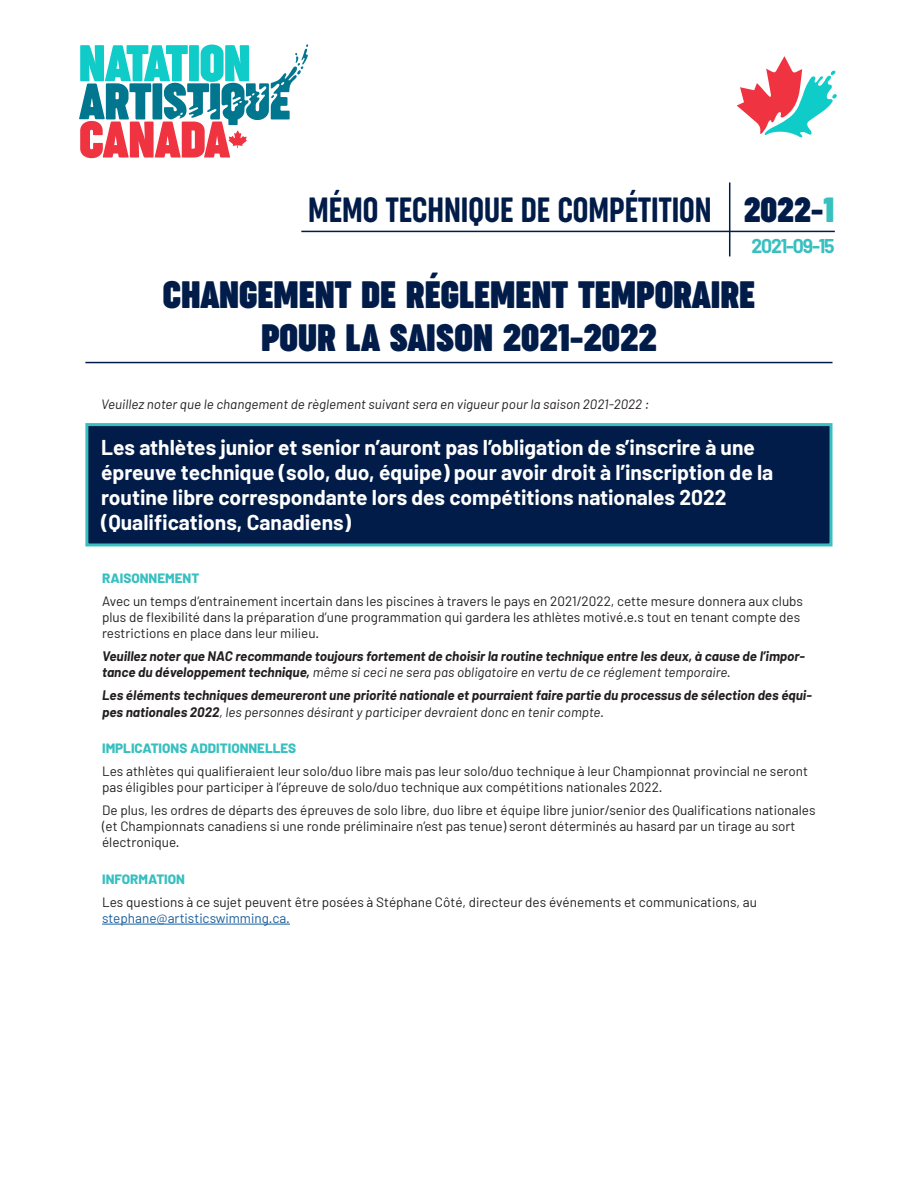
<style>
.page{position:relative;width:918px;height:1188px;background:#fff}
.page>*{position:absolute;margin:0;border:0;box-sizing:border-box;transform-origin:0 0}
.t1{font:700 36px/43.2px "Cocogoose Compressed";color:#011c48;text-align:center}
.t2{font:300 33px "Cocogoose Compressed";color:#011c48}
.t3{font:700 33px "Cocogoose Compressed";color:#011c48}
.t4{font:700 21px/25.2px "Barlow";color:#fff}
.t5{font:700 19.5px "Barlow";letter-spacing:-.06em;color:#38bfc0}
.t6{font:13.5px/16.2px "Barlow";color:#231f20}
.t7{font:italic 700 13.5px/16.2px "Barlow";color:#231f20}
.t8{font:italic 13.5px "Barlow";color:#231f20}
.t9{font:800 13.5px "Barlow";color:#38bfc0}
.s1{color:#38bfc0}
.s2{font-weight:400}
.s3{color:#175d9e}
</style>
<div class="page">
<svg style="left:737px;top:56px;width:100px;height:82px"></svg>
<hr style="left:301px;top:231px;width:534px;height:1px;background:#011c48">
<hr style="left:85px;top:362px;width:747px;height:1px;background:#011c48">
<hr style="left:729px;top:182px;width:1px;height:74px;background:#011c48">
<svg style="left:79px;top:44px;width:229px;height:114px"></svg>
<div style="left:85px;top:423px;width:747px;height:123px;background:#011c48;border:3px solid #38bfc0"></div>
<hr style="left:102px;top:924px;width:188px;height:1px;background:#175d9e">
<p class="t2" style="left:308px;top:187px;width:405px">MÉMO TECHNIQUE DE COMPÉTITION</p>
<p class="t3" style="left:744px;top:186px;width:92px">2022-<span class="s1">1</span></p>
<p class="t5" style="left:751px;top:234px;width:85px">2021-09-15</p>
<p class="t1" style="left:163px;top:274px;width:594px">CHANGEMENT DE RÉGLEMENT TEMPORAIRE<br>POUR LA SAISON 2021-2022</p>
<p class="t8" style="left:101px;top:396px;width:550px">Veuillez noter que le changement de règlement suivant sera en vigueur pour la saison 2021-2022 :</p>
<p class="t4" style="left:101px;top:434px;width:674px">Les athlètes junior et senior n’auront pas l’obligation de s’inscrire à une épreuve technique (solo, duo, équipe) pour avoir droit à l’inscription de la routine libre correspondante lors des compétitions nationales 2022 (Qualifications, Canadiens)</p>
<p class="t9" style="left:102px;top:570px;width:99px">RAISONNEMENT</p>
<p class="t6" style="left:102px;top:593px;width:703px">Avec un temps d’entrainement incertain dans les piscines à travers le pays en 2021/2022, cette mesure donnera aux clubs plus de flexibilité dans la préparation d’une programmation qui gardera les athlètes motivé.e.s tout en tenant compte des restrictions en place dans leur milieu.</p>
<p class="t7" style="left:102px;top:648px;width:704px">Veuillez noter que NAC recommande toujours fortement de choisir la routine technique entre les deux, à cause de l’impor&shy;tance du développement technique, <span class="s2">même si ceci ne sera pas obligatoire en vertu de ce réglement temporaire.</span></p>
<p class="t7" style="left:102px;top:687px;width:711px">Les éléments techniques demeureront une priorité nationale et pourraient faire partie du processus de sélection des équi&shy;pes nationales 2022<span class="s2">, les personnes désirant y participer devraient donc en tenir compte.</span></p>
<p class="t9" style="left:102px;top:740px;width:196px">IMPLICATIONS ADDITIONNELLES</p>
<p class="t6" style="left:102px;top:763px;width:707px">Les athlètes qui qualifieraient leur solo/duo libre mais pas leur solo/duo technique à leur Championnat provincial ne seront pas éligibles pour participer à l’épreuve de solo/duo technique aux compétitions nationales 2022.</p>
<p class="t6" style="left:102px;top:802px;width:715px">De plus, les ordres de départs des épreuves de solo libre, duo libre et équipe libre junior/senior des Qualifications nationales (et Championnats canadiens si une ronde préliminaire n’est pas tenue) seront déterminés au hasard par un tirage au sort électronique.</p>
<p class="t9" style="left:102px;top:871px;width:85px">INFORMATION</p>
<p class="t6" style="left:102px;top:894px;width:656px">Les questions à ce sujet peuvent être posées à Stéphane Côté, directeur des événements et communications, au <span class="s3">stephane@artisticswimming.ca.</span></p>
</div>
